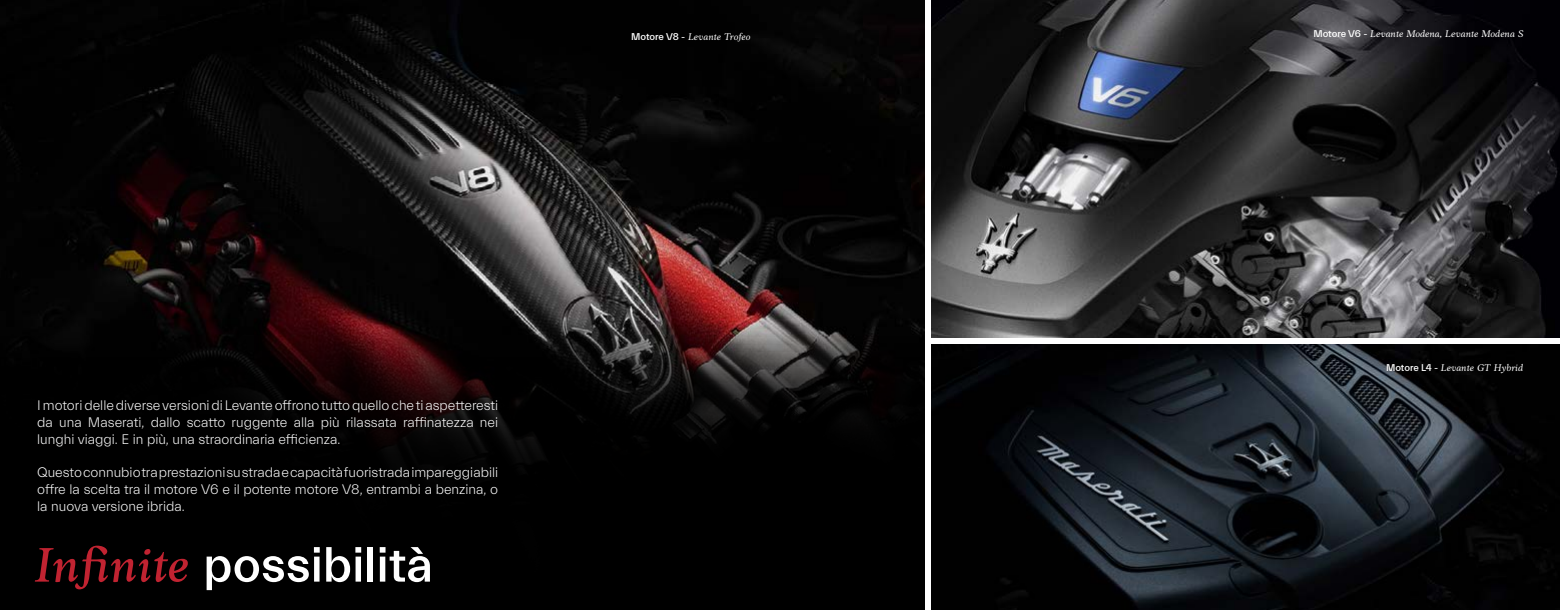
<style>
.page{position:relative;width:1560px;height:610px;background:#fff}
.page>*{position:absolute;margin:0;border:0;box-sizing:border-box;transform-origin:0 0}
.t1{font:500 50px "Everett";color:#fff}
.t2{font:300 14px/16.8px "Everett";color:#fff;text-align:justify}
.t3{font:italic 10px "Anko";color:#fff}
.s1{font-family:"Anko";font-style:italic;color:#c12331}
.s2{font-family:"Everett";font-weight:500;font-style:normal}
</style>
<div class="page">
<img style="left:931px;top:0;width:628px;height:337px">
<img style="left:931px;top:344px;width:628px;height:265px">
<img style="left:0;top:0;width:924px;height:316px">
<svg style="left:0;top:316px;width:924px;height:293px;background:#080505"></svg>
<p class="t2" style="left:37px;top:397px;width:462px">I motori delle diverse versioni di Levante offrono tutto quello che ti aspetteresti da una Maserati, dallo scatto ruggente alla più rilassata raffinatezza nei lunghi viaggi. E in più, una straordinaria efficienza.</p>
<p class="t2" style="left:37px;top:464px;width:462px">Questo connubio tra prestazioni su strada e capacità fuoristrada impareggiabili offre la scelta tra il motore V6 e il potente motore V8, entrambi a benzina, o la nuova versione ibrida.</p>
<h1 class="t1" style="left:33px;top:537px;width:401px"><span class="s1">Infinite</span> possibilità</h1>
<p class="t3" style="left:631px;top:31px;width:120px"><span class="s2">Motore V8 -</span> Levante Trofeo</p>
<p class="t3" style="left:1313px;top:28px;width:211px"><span class="s2">Motore V6 -</span> Levante Modena, Levante Modena S</p>
<p class="t3" style="left:1385px;top:361px;width:138px"><span class="s2">Motore L4 -</span> Levante GT Hybrid</p>
</div>
